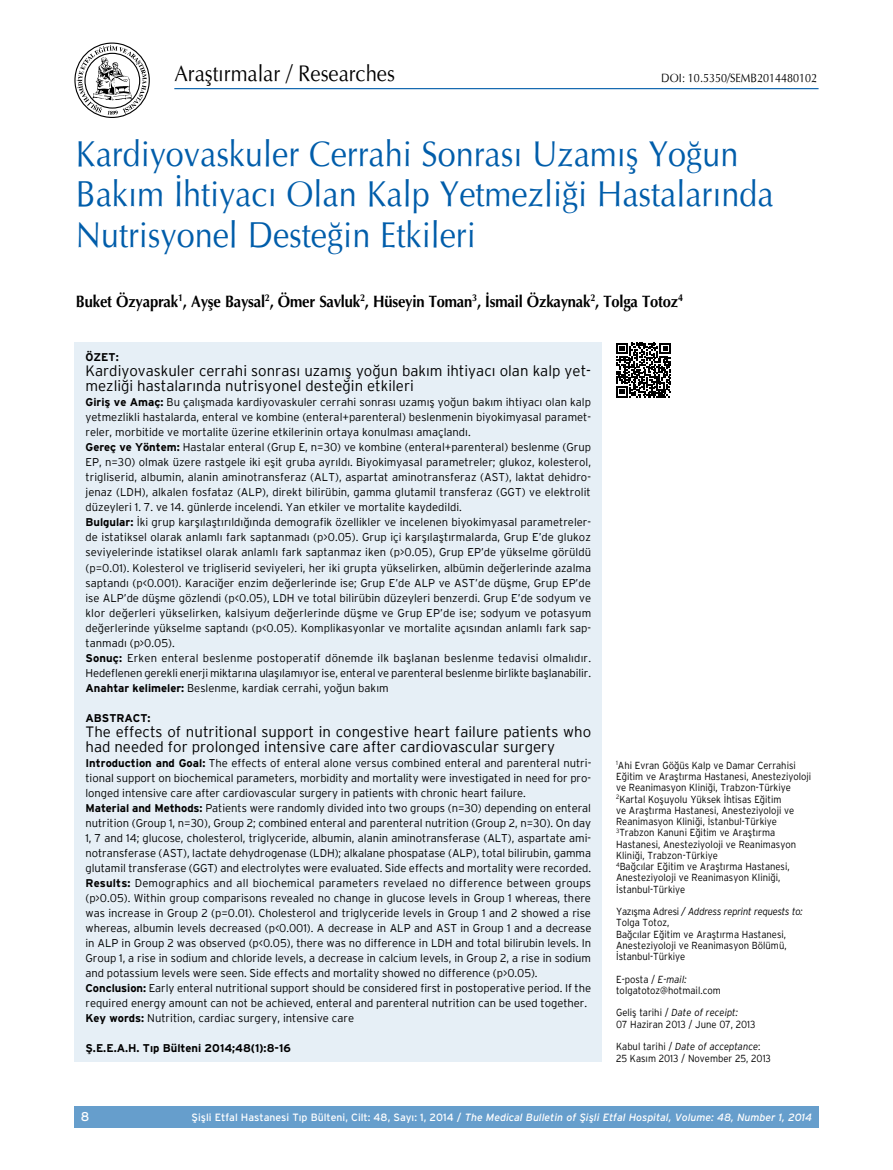
<style>
.page{position:relative;width:893px;height:1170px;background:#fff}
.page>*{position:absolute;margin:0;border:0;box-sizing:border-box;transform-origin:0 0}
.t1{font:36px/40.5px "Optima";color:#005daa;scale:.9 1}
.t2{font:22.5px "Optima";color:#000;scale:.9 1}
.t3{font:700 16.5px "Optima";letter-spacing:-.015em;color:#000;scale:.9 1}
.t4{font:300 15px/15px "Interstate";color:#000}
.t5{font:12.75px "Interstate";color:#fff}
.t6{font:12px "Optima";color:#000;scale:.9 1}
.t7{font:300 11.25px/15px "Interstate";color:#000}
.t8{font:700 11.25px "Interstate";color:#000}
.t9{font:italic 10.5px "Interstate";color:#fff}
.t10{font:300 10.2px/11.2px "Interstate";color:#000;scale:.93 1}
.s1{font-weight:700}
.s2{font-style:italic}
.s3{font-style:normal}
</style>
<div class="page">
<div style="left:74px;top:1106px;width:745px;height:21px;background:#669ecc"></div>
<div style="left:74px;top:342px;width:528px;height:719px;background:#e6eff6"></div>
<hr style="left:174px;top:88px;width:645px;height:1px;background:#005daa">
<svg style="left:616px;top:342px;width:55px;height:55px"></svg>
<div style="left:74px;top:43px;width:76px;height:75px;border:1px solid #000;border-radius:50%"></div>
<svg style="left:77px;top:45px;width:70px;height:70px"></svg>
<h2 class="t2" style="left:174px;top:60px;width:247px">Araştırmalar / Researches</h2>
<p class="t6" style="left:661px;top:71px;width:175px">DOI: 10.5350/SEMB2014480102</p>
<h1 class="t1" style="left:76px;top:133px;width:777px">Kardiyovaskuler Cerrahi Sonrası Uzamış Yoğun<br>Bakım İhtiyacı Olan Kalp Yetmezliği Hastalarında<br>Nutrisyonel Desteğin Etkileri</h1>
<h3 class="t3" style="left:76px;top:291px;width:676px">Buket Özyaprak<sup>1</sup>, Ayşe Baysal<sup>2</sup>, Ömer Savluk<sup>2</sup>, Hüseyin Toman<sup>3</sup>, İsmail Özkaynak<sup>2</sup>, Tolga Totoz<sup>4</sup></h3>
<p class="t8" style="left:85px;top:351px;width:35px">ÖZET:</p>
<h3 class="t4" style="left:85px;top:363px;width:507px">Kardiyovaskuler cerrahi sonrası uzamış yoğun bakım ihtiyacı olan kalp yet&shy;mezliği hastalarında nutrisyonel desteğin etkileri</h3>
<p class="t7" style="left:85px;top:395px;width:507px"><span class="s1">Giriş ve Amaç:</span> Bu çalışmada kardiyovaskuler cerrahi sonrası uzamış yoğun bakım ihtiyacı olan kalp yetmezlikli hastalarda, enteral ve kombine (enteral+parenteral) beslenmenin biyokimyasal paramet&shy;reler, morbitide ve mortalite üzerine etkilerinin ortaya konulması amaçlandı.<br><span class="s1">Gereç ve Yöntem:</span> Hastalar enteral (Grup E, n=30) ve kombine (enteral+parenteral) beslenme (Grup EP, n=30) olmak üzere rastgele iki eşit gruba ayrıldı. Biyokimyasal parametreler; glukoz, kolesterol, trigliserid, albumin, alanin aminotransferaz (ALT), aspartat aminotransferaz (AST), laktat dehidro&shy;jenaz (LDH), alkalen fosfataz (ALP), direkt bilirübin, gamma glutamil transferaz (GGT) ve elektrolit düzeyleri 1. 7. ve 14. günlerde incelendi. Yan etkiler ve mortalite kaydedildi.<br><span class="s1">Bulgular:</span> İki grup karşılaştırıldığında demografik özellikler ve incelenen biyokimyasal parametreler&shy;de istatiksel olarak anlamlı fark saptanmadı (p&gt;0.05). Grup içi karşılaştırmalarda, Grup E’de glukoz seviyelerinde istatiksel olarak anlamlı fark saptanmaz iken (p&gt;0.05), Grup EP’de yükselme görüldü (p=0.01). Kolesterol ve trigliserid seviyeleri, her iki grupta yükselirken, albümin değerlerinde azalma saptandı (p&lt;0.001). Karaciğer enzim değerlerinde ise; Grup E’de ALP ve AST’de düşme, Grup EP’de ise ALP’de düşme gözlendi (p&lt;0.05), LDH ve total bilirübin düzeyleri benzerdi. Grup E’de sodyum ve klor değerleri yükselirken, kalsiyum değerlerinde düşme ve Grup EP’de ise; sodyum ve potasyum değerlerinde yükselme saptandı (p&lt;0.05). Komplikasyonlar ve mortalite açısından anlamlı fark sap&shy;tanmadı (p&gt;0.05).<br><span class="s1">Sonuç:</span> Erken enteral beslenme postoperatif dönemde ilk başlanan beslenme tedavisi olmalıdır.<br>Hedeflenen gerekli enerji miktarına ulaşılamıyor ise, enteral ve parenteral beslenme birlikte başlanabilir.<br><span class="s1">Anahtar kelimeler:</span> Beslenme, kardiak cerrahi, yoğun bakım</p>
<p class="t8" style="left:85px;top:711px;width:67px">ABSTRACT:</p>
<h3 class="t4" style="left:85px;top:723px;width:507px">The effects of nutritional support in congestive heart failure patients who had needed for prolonged intensive care after cardiovascular surgery</h3>
<p class="t7" style="left:85px;top:755px;width:507px"><span class="s1">Introduction and Goal:</span> The effects of enteral alone versus combined enteral and parenteral nutri&shy;tional support on biochemical parameters, morbidity and mortality were investigated in need for pro&shy;longed intensive care after cardiovascular surgery in patients with chronic heart failure.<br><span class="s1">Material and Methods:</span> Patients were randomly divided into two groups (n=30) depending on enteral nutrition (Group 1, n=30), Group 2; combined enteral and parenteral nutrition (Group 2, n=30). On day 1, 7 and 14; glucose, cholesterol, triglyceride, albumin, alanin aminotransferase (ALT), aspartate ami&shy;notransferase (AST), lactate dehydrogenase (LDH); alkalane phospatase (ALP), total bilirubin, gamma glutamil transferase (GGT) and electrolytes were evaluated. Side effects and mortality were recorded.<br><span class="s1">Results:</span> Demographics and all biochemical parameters revelaed no difference between groups (p&gt;0.05). Within group comparisons revealed no change in glucose levels in Group 1 whereas, there was increase in Group 2 (p=0.01). Cholesterol and triglyceride levels in Group 1 and 2 showed a rise whereas, albumin levels decreased (p&lt;0.001). A decrease in ALP and AST in Group 1 and a decrease in ALP in Group 2 was observed (p&lt;0.05), there was no difference in LDH and total bilirubin levels. In Group 1, a rise in sodium and chloride levels, a decrease in calcium levels, in Group 2, a rise in sodium and potassium levels were seen. Side effects and mortality showed no difference (p&gt;0.05).<br><span class="s1">Conclusion:</span> Early enteral nutritional support should be considered first in postoperative period. If the required energy amount can not be achieved, enteral and parenteral nutrition can be used together.<br><span class="s1">Key words:</span> Nutrition, cardiac surgery, intensive care</p>
<p class="t8" style="left:85px;top:1041px;width:207px">Ş.E.E.A.H. Tıp Bülteni 2014;48(1):8-16</p>
<p class="t10" style="left:616px;top:759px;width:211px"><sup>1</sup>Ahi Evran Göğüs Kalp ve Damar Cerrahisi Eğitim ve Araştırma Hastanesi, Anesteziyoloji ve Reanimasyon Kliniği, Trabzon-Türkiye <sup>2</sup>Kartal Koşuyolu Yüksek İhtisas Eğitim<br>ve Araştırma Hastanesi, Anesteziyoloji ve Reanimasyon Kliniği, İstanbul-Türkiye <sup>3</sup>Trabzon Kanuni Eğitim ve Araştırma Hastanesi, Anesteziyoloji ve Reanimasyon Kliniği, Trabzon-Türkiye<br><sup>4</sup>Bağcılar Eğitim ve Araştırma Hastanesi, Anesteziyoloji ve Reanimasyon Kliniği, İstanbul-Türkiye</p>
<p class="t10" style="left:616px;top:905px;width:202px">Yazışma Adresi <span class="s2">/ Address reprint requests to:<br></span>Tolga Totoz,<br>Bağcılar Eğitim ve Araştırma Hastanesi,<br>Anesteziyoloji ve Reanimasyon Bölümü,<br>İstanbul-Türkiye</p>
<p class="t10" style="left:616px;top:973px;width:114px">E-posta / <span class="s2">E-mail: </span>tolgatotoz@hotmail.com</p>
<p class="t10" style="left:616px;top:1006px;width:151px">Geliş tarihi / <span class="s2">Date of receipt:<br></span>07 Haziran 2013 / June 07, 2013</p>
<p class="t10" style="left:616px;top:1040px;width:168px">Kabul tarihi / <span class="s2">Date of acceptance</span>:<br>25 Kasım 2013 / November 25, 2013</p>
<p class="t5" style="left:81px;top:1108px;width:10px">8</p>
<p class="t9" style="left:192px;top:1110px;width:622px"><span class="s3">Şişli Etfal Hastanesi T›p Bülteni, Cilt: 48, Say›: 1, 2014 /</span> The Medical Bulletin of Şişli Etfal Hospital, Volume: 48, Number 1, 2014</p>
</div>
